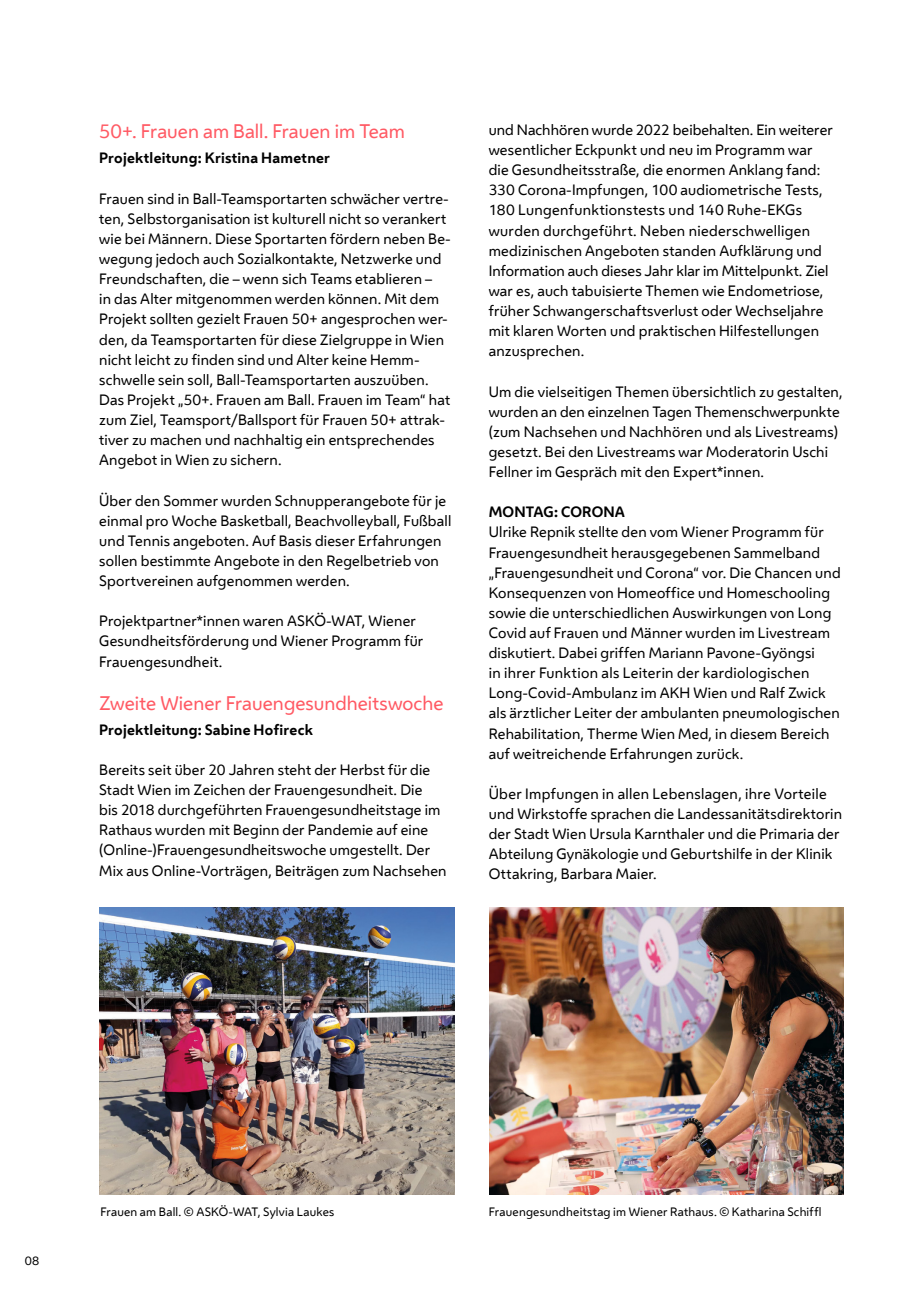
<style>
.page{position:relative;width:918px;height:1290px;background:#fff}
.page>*{position:absolute;margin:0;border:0;box-sizing:border-box;transform-origin:0 0}
.Überschrift_3{font:18.38px "Wiener Melange Office Regular 2";color:#ff5a64}
.Fließtext{font:14px/20.1px "Wiener Melange Office Regular 2";letter-spacing:.015em;color:#000}
.Credit{font:700 14px "Wiener Melange Office";letter-spacing:.015em;color:#000}
.Überschrift_4{font:700 14px "Wiener Melange Office";letter-spacing:.005em;color:#000}
.t1{font:11.38px "Wiener Melange Office Regular 2";letter-spacing:.02em;color:#000}
</style>
<div class="page">
<img style="left:99px;top:907px;width:355px;height:287px">
<img style="left:489px;top:907px;width:354px;height:287px">
<h2 class="Überschrift_3" style="left:99px;top:117px;width:307px">50+. Frauen am Ball. Frauen im Team</h2>
<p class="Credit" style="left:99px;top:146px;width:232px">Projektleitung: Kristina Hametner</p>
<p class="Fließtext" style="left:99px;top:188px;width:353px">Frauen sind in Ball-Teamsportarten schwächer vertre&shy;ten, Selbstorganisation ist kulturell nicht so verankert wie bei Männern. Diese Sportarten fördern neben Be&shy;wegung jedoch auch Sozialkontakte, Netzwerke und Freundschaften, die – wenn sich Teams etablieren –<br>in das Alter mitgenommen werden können. Mit dem Projekt sollten gezielt Frauen 50+ angesprochen wer&shy;den, da Teamsportarten für diese Zielgruppe in Wien nicht leicht zu finden sind und Alter keine Hemm&shy;schwelle sein soll, Ball-Teamsportarten auszuüben.<br>Das Projekt „50+. Frauen am Ball. Frauen im Team“ hat zum Ziel, Teamsport/Ballsport für Frauen 50+ attrak&shy;tiver zu machen und nachhaltig ein entsprechendes Angebot in Wien zu sichern.</p>
<p class="Fließtext" style="left:99px;top:490px;width:354px">Über den Sommer wurden Schnupperangebote für je einmal pro Woche Basketball, Beachvolleyball, Fußball und Tennis angeboten. Auf Basis dieser Erfahrungen sollen bestimmte Angebote in den Regelbetrieb von Sportvereinen aufgenommen werden.</p>
<p class="Fließtext" style="left:99px;top:610px;width:326px">Projektpartner*innen waren ASKÖ-WAT, Wiener<br>Gesundheitsförderung und Wiener Programm für<br>Frauengesundheit.</p>
<h2 class="Überschrift_3" style="left:99px;top:688px;width:346px">Zweite Wiener Frauengesundheitswoche</h2>
<p class="Credit" style="left:99px;top:718px;width:215px">Projektleitung: Sabine Hofireck</p>
<p class="Fließtext" style="left:99px;top:759px;width:349px">Bereits seit über 20 Jahren steht der Herbst für die Stadt Wien im Zeichen der Frauengesundheit. Die<br>bis 2018 durchgeführten Frauengesundheitstage im Rathaus wurden mit Beginn der Pandemie auf eine (Online-)Frauengesundheitswoche umgestellt. Der Mix aus Online-Vorträgen, Beiträgen zum Nachsehen</p>
<p class="Fließtext" style="left:489px;top:119px;width:346px">und Nachhören wurde 2022 beibehalten. Ein weiterer wesentlicher Eckpunkt und neu im Programm war die Gesundheitsstraße, die enormen Anklang fand:<br>330 Corona-Impfungen, 100 audiometrische Tests, 180 Lungenfunktionstests und 140 Ruhe-EKGs wurden durchgeführt. Neben niederschwelligen medizinischen Angeboten standen Aufklärung und Information auch dieses Jahr klar im Mittelpunkt. Ziel war es, auch tabuisierte Themen wie Endometriose, früher Schwangerschaftsverlust oder Wechseljahre mit klaren Worten und praktischen Hilfestellungen anzusprechen.</p>
<p class="Fließtext" style="left:489px;top:381px;width:355px">Um die vielseitigen Themen übersichtlich zu gestalten, wurden an den einzelnen Tagen Themenschwerpunkte (zum Nachsehen und Nachhören und als Livestreams) gesetzt. Bei den Livestreams war Moderatorin Uschi Fellner im Gespräch mit den Expert*innen.</p>
<h3 class="Überschrift_4" style="left:489px;top:500px;width:138px">MONTAG: CORONA</h3>
<p class="Fließtext" style="left:489px;top:521px;width:353px">Ulrike Repnik stellte den vom Wiener Programm für Frauengesundheit herausgegebenen Sammelband „Frauengesundheit und Corona“ vor. Die Chancen und Konsequenzen von Homeoffice und Homeschooling sowie die unterschiedlichen Auswirkungen von Long Covid auf Frauen und Männer wurden im Livestream diskutiert. Dabei griffen Mariann Pavone-Gyöngsi<br>in ihrer Funktion als Leiterin der kardiologischen Long-Covid-Ambulanz im AKH Wien und Ralf Zwick als ärztlicher Leiter der ambulanten pneumologischen Rehabilitation, Therme Wien Med, in diesem Bereich auf weitreichende Erfahrungen zurück.</p>
<p class="Fließtext" style="left:489px;top:783px;width:355px">Über Impfungen in allen Lebenslagen, ihre Vorteile und Wirkstoffe sprachen die Landessanitätsdirektorin der Stadt Wien Ursula Karnthaler und die Primaria der Abteilung Gynäkologie und Geburtshilfe in der Klinik Ottakring, Barbara Maier.</p>
<p class="t1" style="left:25px;top:1252px;width:16px">08</p>
<p class="t1" style="left:100px;top:1202px;width:235px">Frauen am Ball. © ASKÖ-WAT, Sylvia Laukes</p>
<p class="t1" style="left:489px;top:1202px;width:334px">Frauengesundheitstag im Wiener Rathaus. © Katharina Schiffl</p>
</div>
